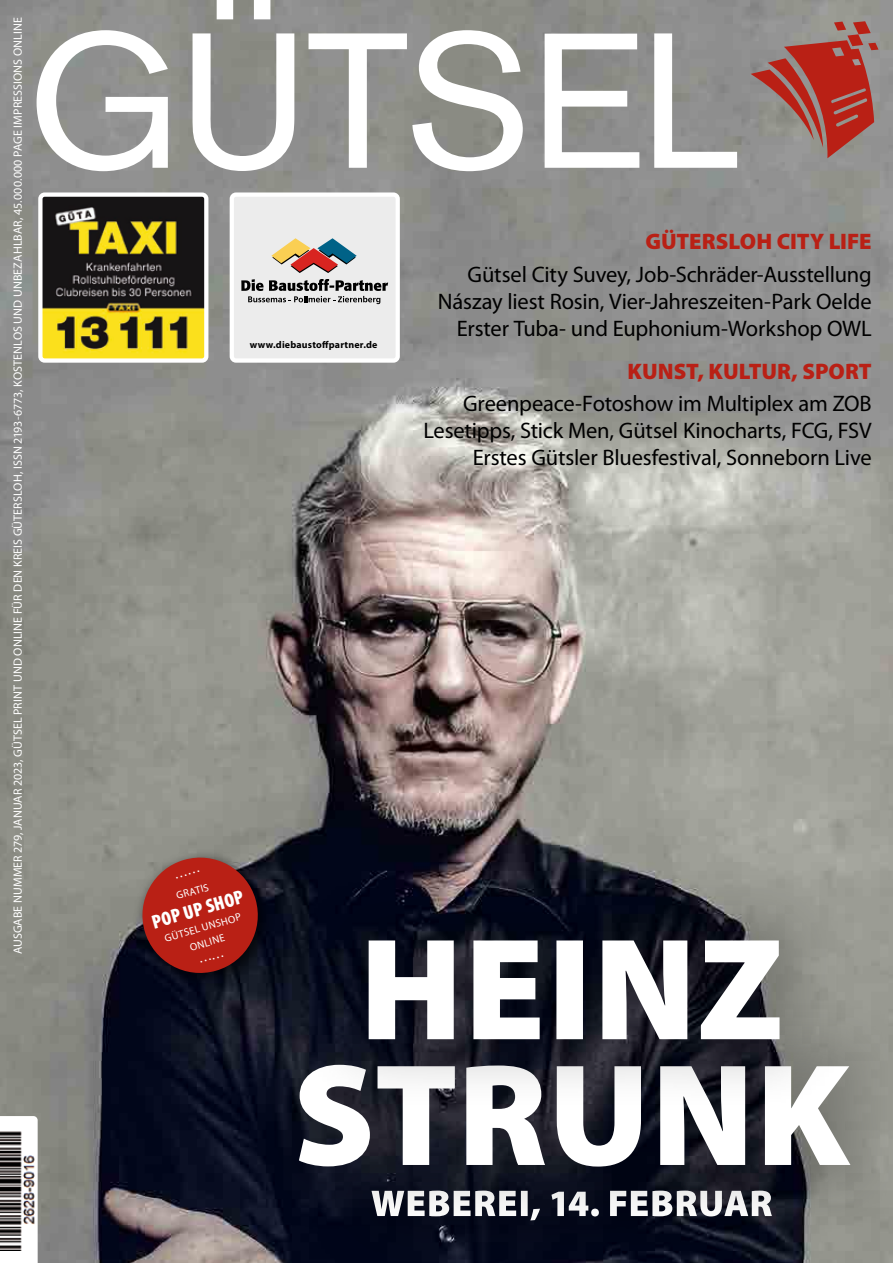
<style>
.page{position:relative;width:893px;height:1263px;background:#fff}
.page>*{position:absolute;margin:0;border:0;box-sizing:border-box;transform-origin:0 0}
.t1{font:22.5px/27px "Myriad Pro";letter-spacing:-.01em;color:#000;text-align:right}
.t2{font:900 22.5px "Myriad Pro";color:#b92015}
.t3{font:900 condensed 19.65px "Myriad Pro";color:#fff}
.t4{font:12px "Myriad Pro";letter-spacing:.005em;color:#fff}
.t5{font:10.65px/15.8px "Myriad Pro";color:#fff;text-align:center}
.t6{font:700 9.9px "Myriad Pro";letter-spacing:.02em;color:#000}
</style>
<div class="page">
<img style="left:0;top:0;width:893px;height:1263px">
<div style="left:301px;top:1117px;width:542px;height:146px;background:#000;opacity:.25"></div>
<div style="left:228px;top:992px;width:665px;height:246px;background:#000;opacity:.25"></div>
<svg style="left:299px;top:1113px;width:551px;height:53px"></svg>
<div style="left:294px;top:867px;width:558px;height:246px;background:#000;opacity:.25"></div>
<svg style="left:369px;top:940px;width:410px;height:99px"></svg>
<svg style="left:37px;top:0;width:700px;height:171px;fill:#8f8f8e"></svg>
<div style="left:232px;top:195px;width:166px;height:166px;background:#ececec;border-radius:4px"></div>
<div style="left:230px;top:192px;width:170px;height:171px;border:4px solid #fff;border-radius:4px"></div>
<svg style="left:0;top:1116px;width:38px;height:147px"></svg>
<img style="left:0;top:1129px;width:37px;height:121px">
<svg style="left:750px;top:21px;width:128px;height:137px"></svg>
<img style="left:43px;top:197px;width:160px;height:161px">
<div style="left:38px;top:192px;width:170px;height:171px;border:4px solid #fff;border-radius:4px"></div>
<svg style="left:241px;top:279px;width:147px;height:25px"></svg>
<svg style="left:271px;top:238px;width:86px;height:35px"></svg>
<div style="left:133px;top:848px;width:143px;height:143px;background:#000;opacity:.75"></div>
<svg style="left:136px;top:851px;width:128px;height:128px"></svg>
<p class="t4" style="left:11px;top:954px;width:939px;rotate:-90deg">AUSGABE NUMMER 279, JANUAR 2023, GÜTSEL PRINT UND ONLINE FÜR DEN KREIS GÜTERSLOH, ISSN 2193-6773, KOSTENLOS UND UNBEZAHLBAR, 45.000.000 PAGE IMPRESSIONS ONLINE</p>
<p class="t6" style="left:250px;top:339px;width:129px">www.diebaustoffpartner.de</p>
<p class="t2" style="left:645px;top:228px;width:228px">GÜTERSLOH CITY LIFE</p>
<p class="t1" style="left:438px;top:261px;width:435px">Gütsel City Suvey, Job-Schräder-Ausstellung<br>Nászay liest Rosin, Vier-Jahreszeiten-Park Oelde<br>Erster Tuba- und Euphonium-Workshop OWL</p>
<p class="t2" style="left:628px;top:359px;width:246px">KUNST, KULTUR, SPORT</p>
<p class="t1" style="left:423px;top:390px;width:450px">Greenpeace-Fotoshow im Multiplex am ZOB<br>Lesetipps, Stick Men, Gütsel Kinocharts, FCG, FSV<br>Erstes Gütsler Bluesfestival, Sonneborn Live</p>
<p class="t5" style="left:174px;top:888px;width:35px;rotate:-16deg">GRATIS</p>
<p class="t3" style="left:149px;top:912px;width:96px;rotate:-16deg">POP UP SHOP</p>
<p class="t5" style="left:163px;top:931px;width:81px;rotate:-16deg">GÜTSEL UNSHOP<br>ONLINE</p>
</div>
